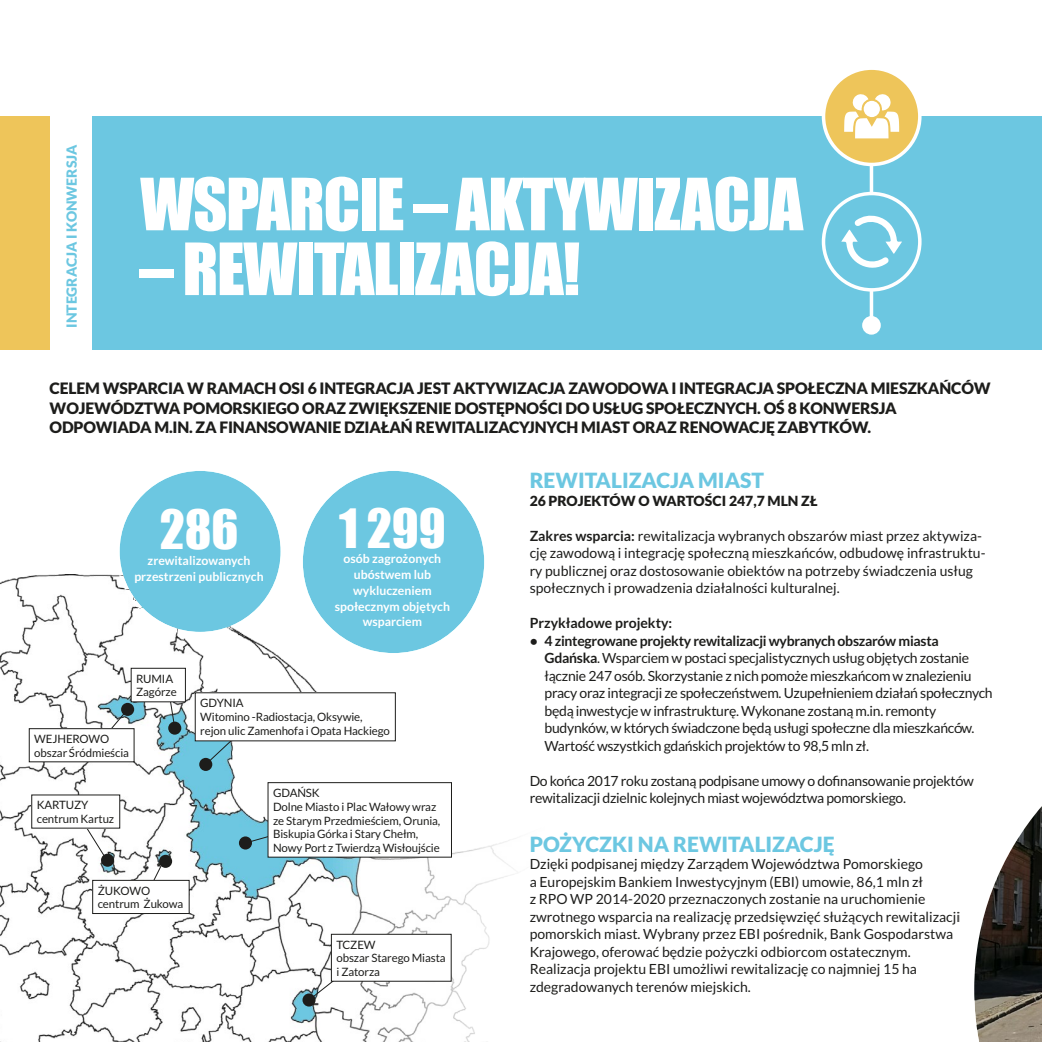
<style>
.page{position:relative;width:1042px;height:1042px;background:#fff}
.page>*{position:absolute;margin:0;border:0;box-sizing:border-box;transform-origin:0 0}
.t1{font:66.5px "Impact";letter-spacing:-.02em;color:#fff}
.t2{font:49.7px "Impact";color:#fff}
.t3{font:900 21px "Lato";color:#6cc7e1}
.t4{font:900 15.75px/19.2px "Lato";letter-spacing:-.01em;color:#1d1d1b}
.t5{font:14px/17.5px "Lato";color:#1d1d1b}
.t6{font:14px/17.5px "Lato";letter-spacing:-.02em;color:#1d1d1b}
.t7{font:900 14px "Lato";color:#1d1d1b}
.t8{font:900 14px "Lato";color:#6cc7e1}
.t9{font:700 14px "Lato";color:#1d1d1b}
.t10{font:700 12.25px/15.8px "Lato";color:#fff;text-align:center}
.t11{font:11.55px/13.8px "Lato";letter-spacing:-.01em;color:#1d1d1b}
.s1{font-weight:700}
</style>
<div class="page">
<div style="left:93px;top:116px;width:949px;height:233px;background:#6cc7e1"></div>
<hr style="left:870px;top:0;width:3px;height:325px;background:#fff">
<div style="left:862px;top:316px;width:19px;height:19px;background:#fff;border-radius:50%"></div>
<img style="left:0;top:574px;width:514px;height:468px">
<div style="left:239px;top:836px;width:13px;height:13px;background:#1d1d1b;border-radius:50%"></div>
<svg style="left:245px;top:834px;width:23px;height:10px"></svg>
<div style="left:268px;top:782px;width:183px;height:75px;background:#fff"></div>
<div style="left:268px;top:782px;width:184px;height:75px;border:1px solid #1d1d1b"></div>
<div style="left:199px;top:758px;width:13px;height:13px;background:#1d1d1b;border-radius:50%"></div>
<svg style="left:205px;top:741px;width:44px;height:24px"></svg>
<div style="left:195px;top:693px;width:200px;height:48px;background:#fff"></div>
<div style="left:168px;top:721px;width:13px;height:13px;background:#1d1d1b;border-radius:50%"></div>
<svg style="left:169px;top:702px;width:6px;height:23px"></svg>
<div style="left:131px;top:668px;width:54px;height:34px;background:#fff"></div>
<div style="left:131px;top:668px;width:55px;height:34px;border:1px solid #1d1d1b"></div>
<div style="left:121px;top:703px;width:13px;height:13px;background:#1d1d1b;border-radius:50%"></div>
<svg style="left:108px;top:708px;width:21px;height:20px"></svg>
<div style="left:29px;top:728px;width:105px;height:34px;background:#fff"></div>
<div style="left:29px;top:728px;width:105px;height:34px;border:1px solid #1d1d1b"></div>
<div style="left:101px;top:853px;width:13px;height:14px;background:#1d1d1b;border-radius:50%"></div>
<svg style="left:76px;top:828px;width:32px;height:33px"></svg>
<div style="left:32px;top:795px;width:88px;height:33px;background:#fff"></div>
<div style="left:159px;top:855px;width:13px;height:13px;background:#1d1d1b;border-radius:50%"></div>
<svg style="left:146px;top:860px;width:18px;height:20px"></svg>
<div style="left:93px;top:880px;width:96px;height:33px;background:#fff"></div>
<div style="left:92px;top:880px;width:98px;height:34px;border:1px solid #1d1d1b"></div>
<div style="left:302px;top:993px;width:13px;height:13px;background:#1d1d1b;border-radius:50%"></div>
<svg style="left:308px;top:965px;width:45px;height:36px"></svg>
<div style="left:331px;top:934px;width:120px;height:47px;background:#fff"></div>
<div style="left:331px;top:934px;width:120px;height:47px;border:1px solid #1d1d1b"></div>
<div style="left:0;top:116px;width:50px;height:233px;background:#eec55a"></div>
<div style="left:823px;top:68px;width:97px;height:96px;background:#eec55a;border-radius:50%"></div>
<div style="left:822px;top:66px;width:99px;height:100px;border:4px solid #fff;border-radius:50%"></div>
<svg style="left:844px;top:94px;width:55px;height:44px"></svg>
<div style="left:823px;top:193px;width:97px;height:97px;background:#6cc7e1;border-radius:50%"></div>
<div style="left:822px;top:192px;width:99px;height:100px;border:4px solid #fff;border-radius:50%"></div>
<svg style="left:841px;top:215px;width:61px;height:53px"></svg>
<svg style="left:974px;top:806px;width:68px;height:236px"></svg>
<div style="left:120px;top:471px;width:161px;height:161px;background:#6cc7e1;border-radius:50%"></div>
<div style="left:115px;top:467px;width:170px;height:169px;border:4px solid #fff;border-radius:50%"></div>
<div style="left:303px;top:471px;width:181px;height:182px;background:#6cc7e1;border-radius:50%"></div>
<div style="left:299px;top:467px;width:189px;height:190px;border:4px solid #fff;border-radius:50%"></div>
<p class="t8" style="left:63px;top:328px;width:184px;rotate:-90deg">INTEGRACJA I KONWERSJA</p>
<h1 class="t1" style="left:140px;top:153px;width:664px">WSPARCIE – AKTYWIZACJA</h1>
<h1 class="t1" style="left:140px;top:217px;width:442px">– REWITALIZACJA!</h1>
<p class="t4" style="left:50px;top:379px;width:942px">CELEM WSPARCIA W RAMACH OSI 6 INTEGRACJA JEST AKTYWIZACJA ZAWODOWA I INTEGRACJA SPOŁECZNA MIESZKAŃCÓW<br>WOJEWÓDZTWA POMORSKIEGO ORAZ ZWIĘKSZENIE DOSTĘPNOŚCI DO USŁUG SPOŁECZNYCH. OŚ 8 KONWERSJA<br>ODPOWIADA M.IN. ZA FINANSOWANIE DZIAŁAŃ REWITALIZACYJNYCH MIAST ORAZ RENOWACJĘ ZABYTKÓW.</p>
<h3 class="t3" style="left:530px;top:468px;width:236px">REWITALIZACJA MIAST</h3>
<p class="t7" style="left:530px;top:492px;width:289px">26 PROJEKTÓW O WARTOŚCI 247,7 MLN ZŁ</p>
<p class="t5" style="left:530px;top:527px;width:457px"><span class="s1">Zakres wsparcia:</span> rewitalizacja wybranych obszarów miast przez aktywiza&shy;cję zawodową i integrację społeczną mieszkańców, odbudowę infrastruktu&shy;ry publicznej oraz dostosowanie obiektów na potrzeby świadczenia usług społecznych i prowadzenia działalności kulturalnej.</p>
<p class="t9" style="left:530px;top:615px;width:144px">Przykładowe projekty:</p>
<p class="t6" style="left:544px;top:632px;width:450px;text-indent:-15px"><span class="s1">• 4 zintegrowane projekty rewitalizacji wybranych obszarów miasta Gdańska</span>. Wsparciem w postaci specjalistycznych usług objętych zostanie łącznie 247 osób. Skorzystanie z nich pomoże mieszkańcom w znalezieniu pracy oraz integracji ze społeczeństwem. Uzupełnieniem działań społecznych będą inwestycje w infrastrukturę. Wykonane zostaną m.in. remonty budynków, w których świadczone będą usługi społeczne dla mieszkańców.<br>Wartość wszystkich gdańskich projektów to 98,5 mln zł.</p>
<p class="t6" style="left:530px;top:772px;width:445px">Do końca 2017 roku zostaną podpisane umowy o dofinansowanie projektów rewitalizacji dzielnic kolejnych miast województwa pomorskiego.</p>
<h3 class="t3" style="left:530px;top:831px;width:306px">POŻYCZKI NA REWITALIZACJĘ</h3>
<p class="t5" style="left:530px;top:855px;width:432px">Dzięki podpisanej między Zarządem Województwa Pomorskiego<br>a Europejskim Bankiem Inwestycyjnym (EBI) umowie, 86,1 mln zł<br>z RPO WP 2014-2020 przeznaczonych zostanie na uruchomienie zwrotnego wsparcia na realizację przedsięwzięć służących rewitalizacji pomorskich miast. Wybrany przez EBI pośrednik, Bank Gospodarstwa Krajowego, oferować będzie pożyczki odbiorcom ostatecznym.<br>Realizacja projektu EBI umożliwi rewitalizację co najmniej 15 ha zdegradowanych terenów miejskich.</p>
<h2 class="t2" style="left:339px;top:489px;width:108px">1 299</h2>
<p class="t10" style="left:335px;top:551px;width:117px">osób zagrożonych ubóstwem lub wykluczeniem społecznym objętych wsparciem</p>
<h2 class="t2" style="left:160px;top:491px;width:80px">286</h2>
<p class="t10" style="left:134px;top:552px;width:131px">zrewitalizowanych przestrzeni publicznych</p>
<p class="t11" style="left:136px;top:671px;width:42px">RUMIA<br>Zagórze</p>
<p class="t11" style="left:200px;top:696px;width:191px">GDYNIA<br>Witomino -Radiostacja, Oksywie, rejon ulic Zamenhofa i Opata Hackiego</p>
<p class="t11" style="left:34px;top:732px;width:96px">WEJHEROWO obszar Śródmieścia</p>
<p class="t11" style="left:273px;top:786px;width:169px">GDAŃSK<br>Dolne Miasto i Plac Wałowy wraz ze Starym Przedmieściem, Orunia,<br>Biskupia Górka i Stary Chełm,<br>Nowy Port z Twierdzą Wisłoujście</p>
<p class="t11" style="left:37px;top:798px;width:79px">KARTUZY centrum Kartuz</p>
<p class="t11" style="left:98px;top:883px;width:87px">ŻUKOWO centrum Żukowa</p>
<p class="t11" style="left:336px;top:937px;width:111px">TCZEW<br>obszar Starego Miasta i Zatorza</p>
</div>
